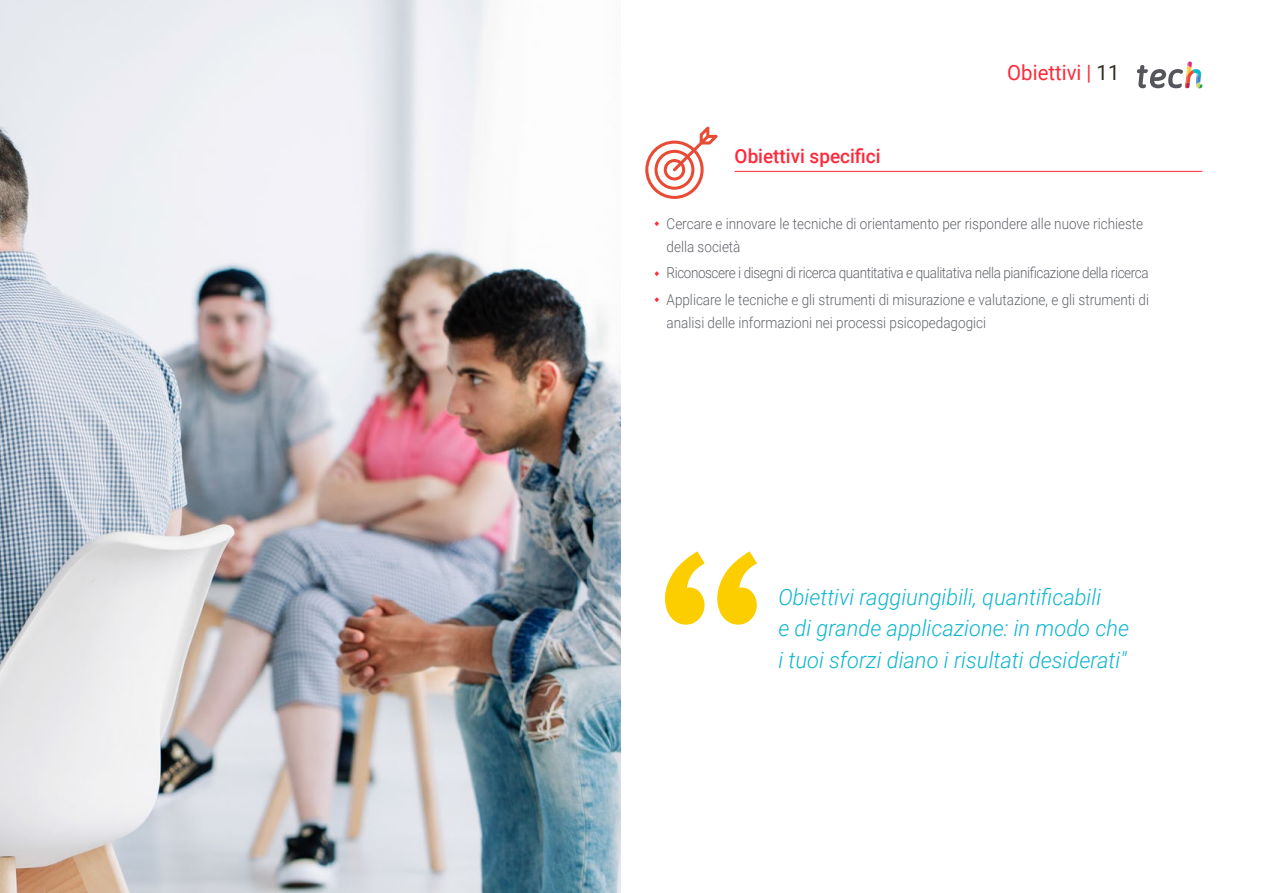
<style>
.page{position:relative;width:1263px;height:893px;background:#fff}
.page>*{position:absolute;margin:0;border:0;box-sizing:border-box;transform-origin:0 0}
.t1{font:italic 300 22.5px/31.5px "Roboto";color:#0fb6cf}
.t2{font:21px "Roboto";color:#ff293a}
.t3{font:500 19.5px "Roboto";color:#ff293a}
.t4{font:300 15px/26.7px "Roboto";letter-spacing:-.03em;color:#61646a;scale:.9 1}
.t5{font:300 15px/22.5px "Roboto";color:#61646a;scale:.9 1}
.s1{color:#312e20}
</style>
<div class="page">
<svg style="left:645px;top:127px;width:73px;height:72px"></svg>
<hr style="left:735px;top:171px;width:467px;height:1px;background:#ff293a">
<img style="left:0;top:0;width:621px;height:893px">
<svg style="left:665px;top:551px;width:92px;height:74px"></svg>
<svg style="left:1137px;top:62px;width:65px;height:27px"></svg>
<h3 class="t3" style="left:735px;top:142px;width:147px">Obiettivi specifici</h3>
<h2 class="t2" style="left:1007px;top:57px;width:114px">Obiettivi | <span class="s1">11</span></h2>
<p class="t5" style="left:666px;top:212px;width:531px">Cercare e innovare le tecniche di orientamento per rispondere alle nuove richieste della società</p>
<p class="t4" style="left:666px;top:259px;width:538px">Riconoscere i disegni di ricerca quantitativa e qualitativa nella pianificazione della ricerca<br>Applicare le tecniche e gli strumenti di misurazione e valutazione, e gli strumenti di</p>
<p class="t5" style="left:666px;top:311px;width:357px">analisi delle informazioni nei processi psicopedagogici</p>
<h1 class="t1" style="left:778px;top:580px;width:352px">Obiettivi raggiungibili, quantificabili<br>e di grande applicazione: in modo che i tuoi sforzi diano i risultati desiderati"</h1>
</div>
